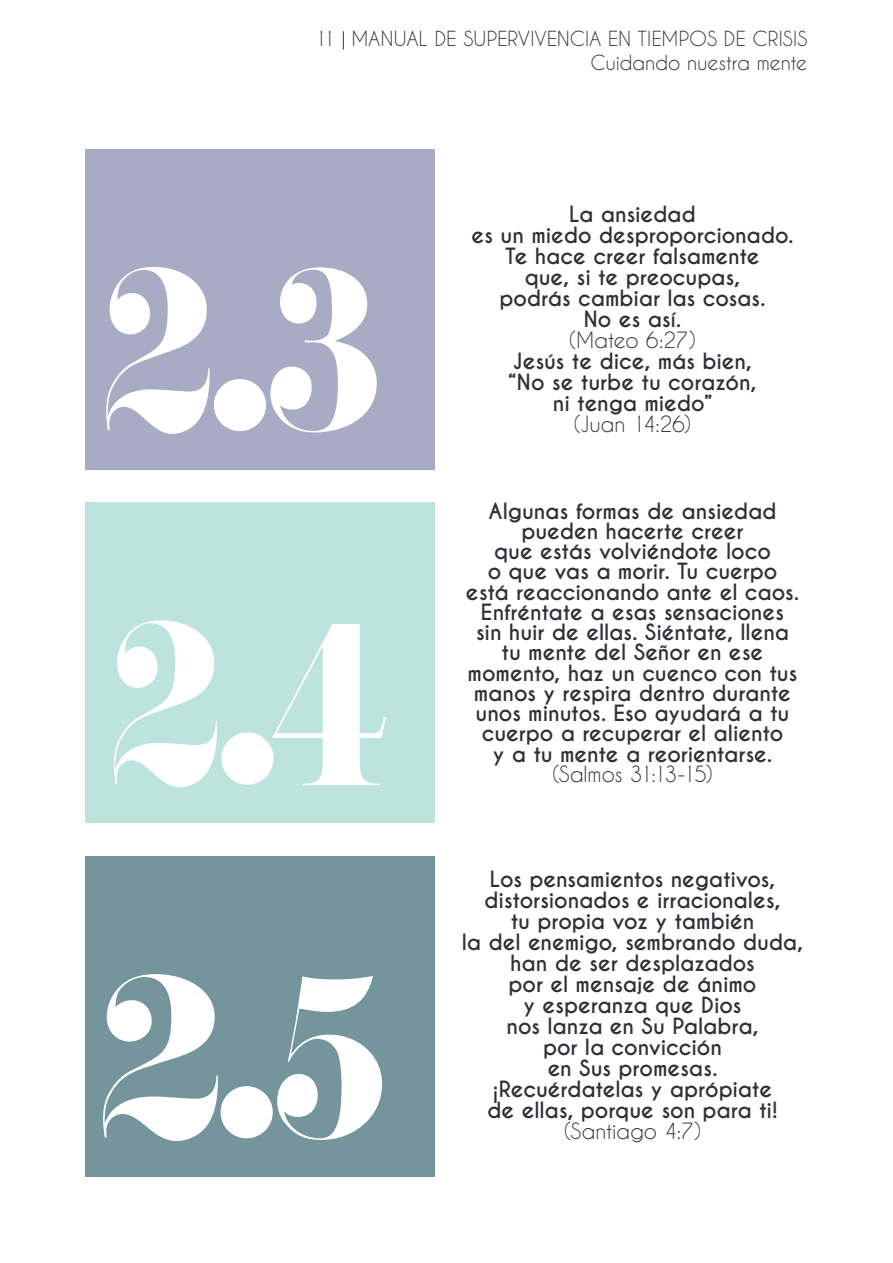
<style>
.page{position:relative;width:893px;height:1263px;background:#fff}
.page>*{position:absolute;margin:0;border:0;box-sizing:border-box;transform-origin:0 0}
.t1{font:225px "Pistilli";color:#fff;scale:.9 1}
.t2{font:225px "Pistilli";color:#fff}
.t3{font:700 21px/21px "Caviar Dreams";letter-spacing:-.01em;color:#2e3036;text-align:center}
.t4{font:21px "Caviar Dreams";letter-spacing:-.015em;color:#2e3036}
.t5{font:19.5px/23.4px "Caviar Dreams";color:#2e3036;text-align:right}
.s1{font-size:18.75px;color:#000}
</style>
<div class="page">
<div style="left:85px;top:149px;width:349px;height:321px;background:#a8abc4"></div>
<div style="left:85px;top:856px;width:349px;height:321px;background:#73959b"></div>
<div style="left:85px;top:502px;width:349px;height:321px;background:#bde3de"></div>
<p class="t5" style="left:315px;top:27px;width:494px">11 <span class="s1">|</span> MANUAL DE SUPERVIVENCIA EN TIEMPOS DE CRISIS<br>Cuidando nuestra mente</p>
<h1 class="t1" style="left:95px;top:202px;width:325px">2.3</h1>
<h1 class="t1" style="left:102px;top:555px;width:328px">2.4</h1>
<h1 class="t2" style="left:90px;top:909px;width:304px">2.5</h1>
<p class="t3" style="left:472px;top:204px;width:323px">La ansiedad<br>es un miedo desproporcionado.<br>Te hace creer falsamente<br>que, si te preocupas,<br>podrás cambiar las cosas.<br>No es así.</p>
<p class="t4" style="left:569px;top:328px;width:128px">(Mateo 6:27)</p>
<p class="t3" style="left:508px;top:351px;width:250px">Jesús te dice, más bien, “No se turbe tu corazón, ni tenga miedo”</p>
<p class="t4" style="left:574px;top:412px;width:119px">(Juan 14:26)</p>
<p class="t3" style="left:466px;top:501px;width:335px;line-height:20.2px">Algunas formas de ansiedad pueden hacerte creer<br>que estás volviéndote loco<br>o que vas a morir. Tu cuerpo está reaccionando ante el caos.<br>Enfréntate a esas sensaciones sin huir de ellas. Siéntate, llena tu mente del Señor en ese momento, haz un cuenco con tus manos y respira dentro durante unos minutos. Eso ayudará a tu cuerpo a recuperar el aliento<br>y a tu mente a reorientarse.</p>
<p class="t4" style="left:552px;top:761px;width:162px">(Salmos 31:13-15)</p>
<p class="t3" style="left:462px;top:869px;width:343px">Los pensamientos negativos, distorsionados e irracionales,<br>tu propia voz y también<br>la del enemigo, sembrando duda, han de ser desplazados<br>por el mensaje de ánimo<br>y esperanza que Dios<br>nos lanza en Su Palabra,<br>por la convicción<br>en Sus promesas.<br>¡Recuérdatelas y aprópiate<br>de ellas, porque son para ti!</p>
<p class="t4" style="left:564px;top:1118px;width:138px">(Santiago 4:7)</p>
</div>
